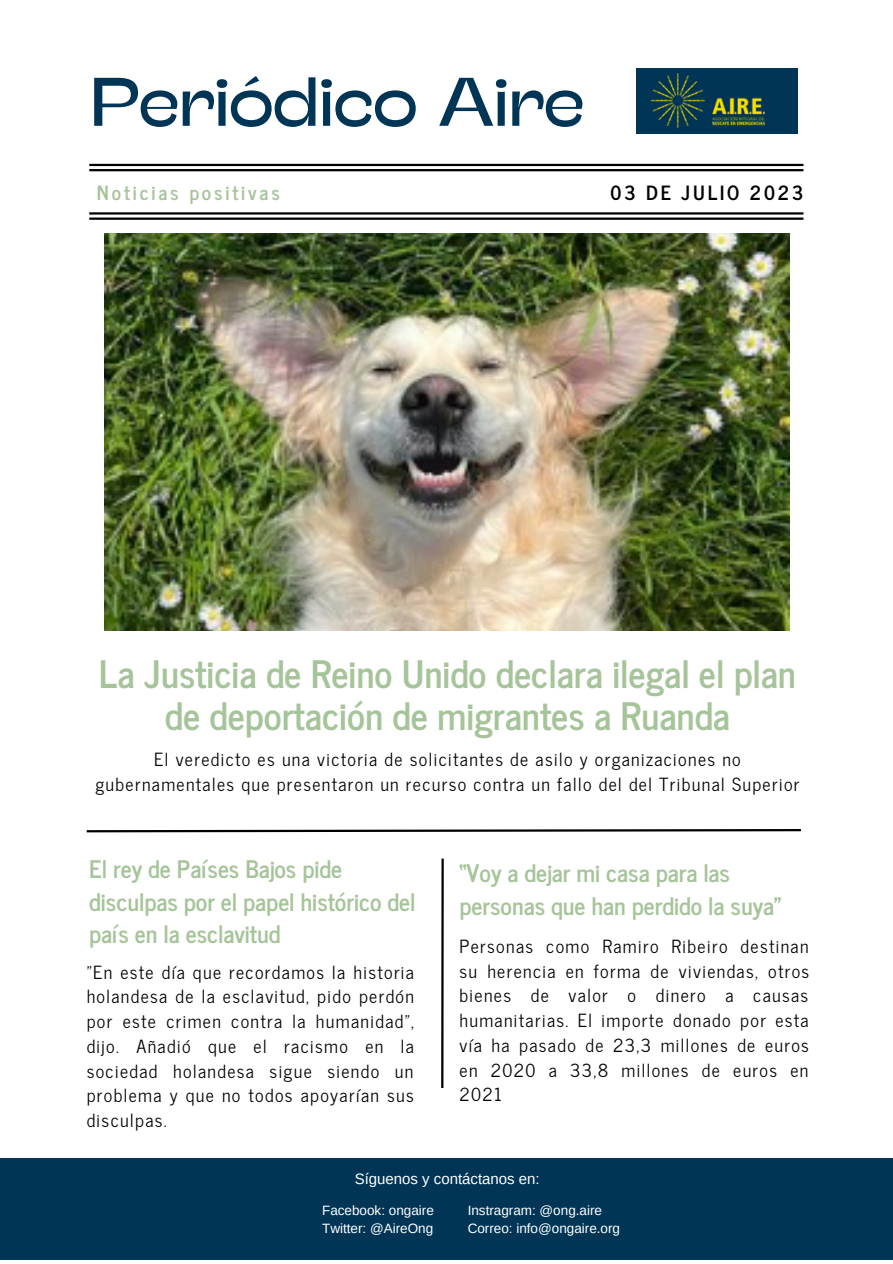
<style>
.page{position:relative;width:893px;height:1264px;background:#fff}
.page>*{position:absolute;margin:0;border:0;box-sizing:border-box;transform-origin:0 0}
.t1{font:68.55px "Stinger Wide";color:#003556}
.t2{font:700 37.5px/41.5px "News Cycle";color:#a6c499;text-align:center}
.t3{font:700 24px/32.5px "News Cycle";color:#a6c499}
.t4{font:700 19.5px "News Cycle";letter-spacing:.145em;color:#a6c499}
.t5{font:700 19.5px "News Cycle";letter-spacing:.145em;color:#000}
.t6{font:18px/24.8px "News Cycle";letter-spacing:.075em;color:#000;text-align:justify}
.t7{font:15px "Arimo";color:#fff}
.t8{font:13.5px "Arimo";color:#fff}
</style>
<div class="page">
<hr style="left:89px;top:217px;width:714px;height:3px;background:#000">
<hr style="left:89px;top:169px;width:714px;height:2px;background:#000">
<hr style="left:89px;top:212px;width:714px;height:2px;background:#000">
<hr style="left:89px;top:164px;width:714px;height:2px;background:#000">
<hr style="left:441px;top:858px;width:2px;height:229px;background:#000">
<img style="left:636px;top:69px;width:161px;height:64px">
<div style="left:0;top:1158px;width:892px;height:102px;background:#003556"></div>
<svg style="left:86px;top:829px;width:715px;height:4px"></svg>
<img style="left:104px;top:233px;width:685px;height:397px">
<p class="t1" style="left:90px;top:59px;width:495px">Periódico Aire</p>
<p class="t4" style="left:97px;top:175px;width:184px">Noticias positivas</p>
<p class="t5" style="left:610px;top:175px;width:194px">03 DE JULIO 2023</p>
<p class="t2" style="left:99px;top:650px;width:698px">La Justicia de Reino Unido declara ilegal el plan de deportación de migrantes a Ruanda</p>
<p class="t6" style="left:95px;top:745px;width:705px;text-align:center">El veredicto es una victoria de solicitantes de asilo y organizaciones no gubernamentales que presentaron un recurso contra un fallo del del Tribunal Superior</p>
<p class="t3" style="left:89px;top:851px;width:328px">El rey de Países Bajos pide disculpas por el papel histórico del país en la esclavitud</p>
<p class="t3" style="left:459px;top:855px;width:323px">“Voy a dejar mi casa para las personas que han perdido la suya”</p>
<p class="t6" style="left:459px;top:932px;width:351px">Personas como Ramiro Ribeiro destinan su herencia en forma de viviendas, otros bienes de valor o dinero a causas humanitarias. El importe donado por esta vía ha pasado de 23,3 millones de euros en 2020 a 33,8 millones de euros en 2021</p>
<p class="t6" style="left:87px;top:958px;width:329px">"En este día que recordamos la historia holandesa de la esclavitud, pido perdón por este crimen contra la humanidad”, dijo. Añadió que el racismo en la sociedad holandesa sigue siendo un problema y que no todos apoyarían sus disculpas.</p>
<p class="t7" style="left:355px;top:1170px;width:186px">Síguenos y contáctanos en:</p>
<p class="t8" style="left:322px;top:1202px;width:113px">Facebook: ongaire</p>
<p class="t8" style="left:322px;top:1220px;width:113px">Twitter: @AireOng</p>
<p class="t8" style="left:467px;top:1202px;width:136px">Instragram: @ong.aire</p>
<p class="t8" style="left:467px;top:1220px;width:154px">Correo: info@ongaire.org</p>
</div>
